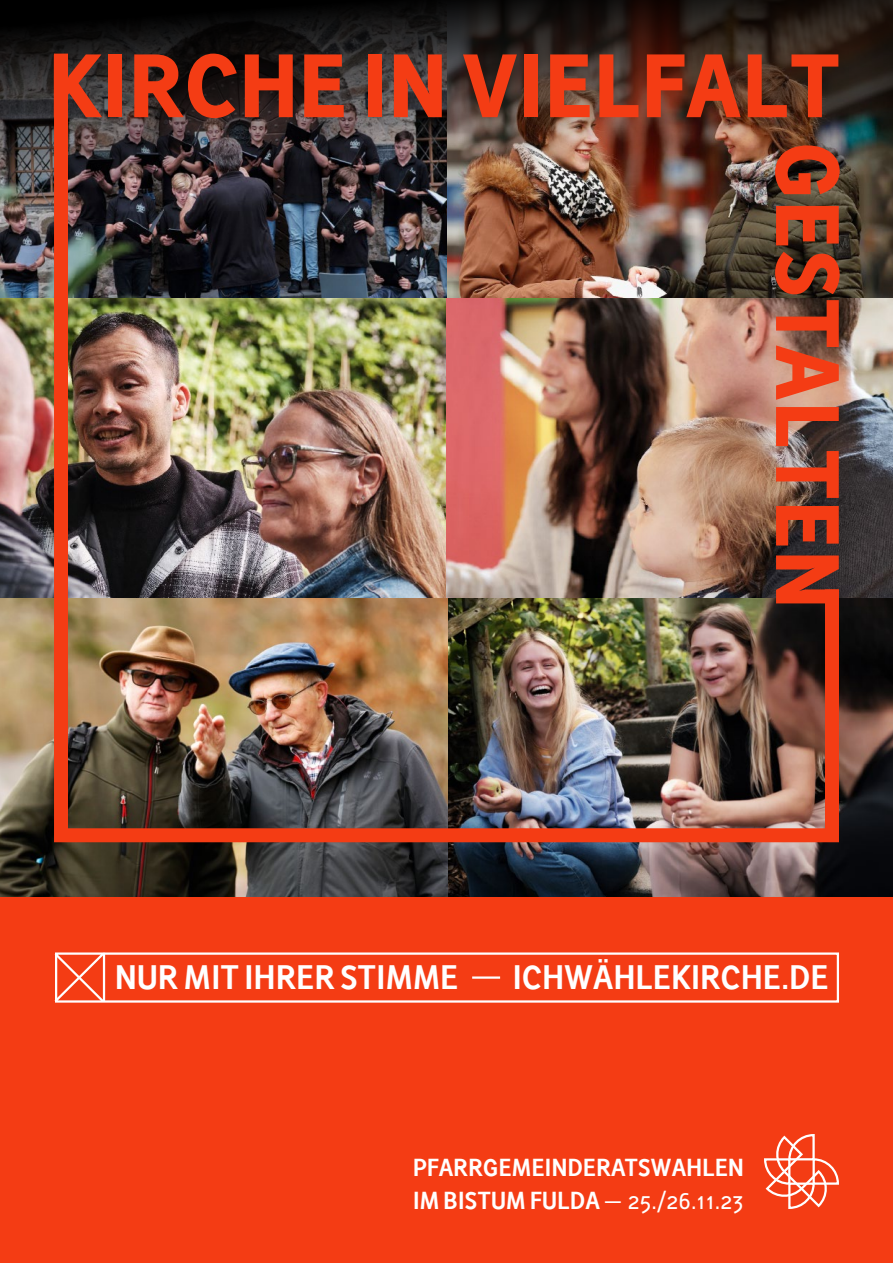
<style>
.page{position:relative;width:893px;height:1263px;background:#fff}
.page>*{position:absolute;margin:0;border:0;box-sizing:border-box;transform-origin:0 0}
.t1{font:116.25px "Awan Zaman Hv";letter-spacing:.015em;color:#f43c14}
.t2{font:700 43.5px "Awan Zaman";letter-spacing:.01em;color:#fff}
.t3{font:700 31.5px/33px "Awan Zaman";letter-spacing:.01em;color:#fff}
.s1{font-weight:400}
</style>
<div class="page">
<div style="left:0;top:897px;width:893px;height:366px;background:#f43c14"></div>
<img style="left:0;top:186px;width:893px;height:711px">
<svg style="left:0;top:0;width:893px;height:186px;background:#1c1917"></svg>
<img style="left:47px;top:40px;width:799px;height:809px">
<div style="left:55px;top:952px;width:784px;height:51px;border:2px solid #fff"></div>
<svg style="left:54px;top:952px;width:52px;height:51px"></svg>
<hr style="left:103px;top:953px;width:2px;height:49px;background:#fff">
<hr style="left:472px;top:976px;width:28px;height:3px;background:#fff">
<svg style="left:764px;top:1134px;width:75px;height:75px"></svg>
<h1 class="t1" style="left:49px;top:9px;width:792px">KIRCHE IN VIELFALT</h1>
<h1 class="t1" style="left:884px;top:142px;width:467px;rotate:90deg">GESTALTEN</h1>
<h2 class="t2" style="left:115px;top:949px;width:715px">NUR MIT IHRER STIMME ICHWÄHLEKIRCHE.DE</h2>
<p class="t3" style="left:413px;top:1148px;width:332px">PFARRGEMEINDERATSWAHLEN<br>IM BISTUM FULDA <span class="s1">— 25./26.11.23</span></p>
</div>
